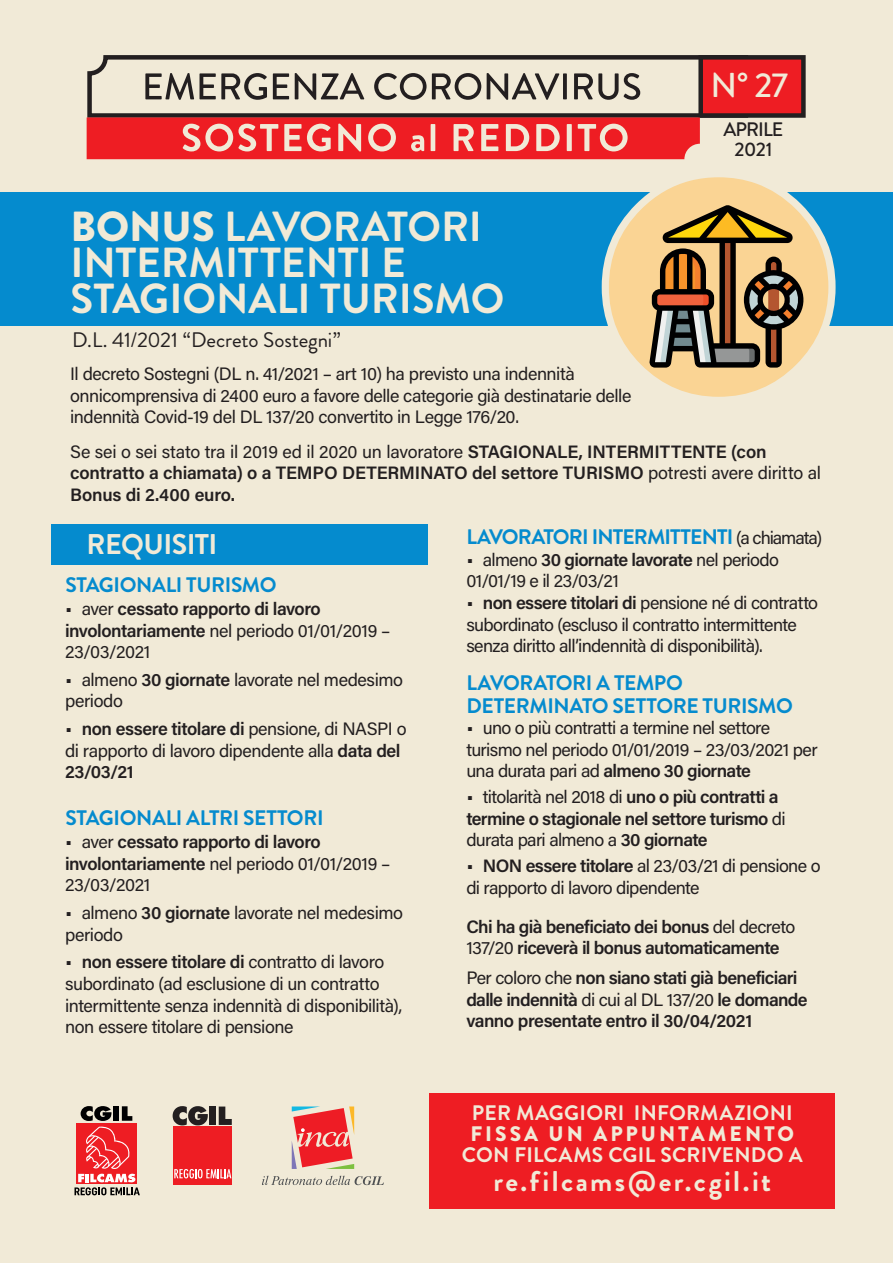
<style>
.page{position:relative;width:893px;height:1263px;background:#f1ead7}
.page>*{position:absolute;margin:0;border:0;box-sizing:border-box;transform-origin:0 0}
.t1{font:700 42px/36px "Brandon Grotesque";letter-spacing:-.005em;color:#f1ead7}
.t2{font:500 34.5px "Brandon Grotesque";color:#f1ead7}
.t3{font:700 28.5px "Brandon Grotesque";letter-spacing:.075em;color:#f1ead7}
.t4{font:700 28.5px "Brandon Grotesque";letter-spacing:-.02em;color:#f1ead7}
.t5{font:700 21px/22.5px "Brandon Grotesque";letter-spacing:-.02em;color:#058bce}
.t6{font:700 21px "Brandon Grotesque";letter-spacing:.01em;color:#f1ead7}
.t7{font:700 21px "Brandon Grotesque";letter-spacing:-.045em;color:#058bce}
.t8{font:21px "Brandon Grotesque";letter-spacing:-.01em;color:#231f20}
.t9{font:900 21px "Brandon Grotesque";letter-spacing:.14em;color:#f1ead7}
.t10{font:500 19.5px/19.5px "Brandon Grotesque";letter-spacing:-.045em;color:#231f20;text-align:center}
.t11{font:18px/21.6px "Acumin Variable Concept";letter-spacing:-.005em;color:#231f20}
.t12{font:18px/21.6px "Acumin Variable Concept";letter-spacing:.02em;color:#231f20}
.s1{font-weight:900}
.s2{font-size:19.5px}
.s3{font-family:"Acumin Variable Concept";font-weight:400;font-size:18px;color:#231f20}
</style>
<div class="page">
<div style="left:0;top:192px;width:893px;height:134px;background:#058bce"></div>
<div style="left:51px;top:524px;width:376px;height:40px;background:#058bce"></div>
<svg style="left:601px;top:177px;width:235px;height:220px"></svg>
<svg style="left:262px;top:1176px;width:122px;height:9px"></svg>
<svg style="left:292px;top:1106px;width:62px;height:63px"></svg>
<div style="left:174px;top:1126px;width:58px;height:58px;background:#ee1d23"></div>
<svg style="left:173px;top:1106px;width:35px;height:19px"></svg>
<div style="left:209px;top:1106px;width:7px;height:19px;background:#231f20"></div>
<svg style="left:219px;top:1106px;width:13px;height:19px"></svg>
<svg style="left:174px;top:1169px;width:57px;height:9px"></svg>
<div style="left:701px;top:57px;width:102px;height:58px;background:#ee1d23"></div>
<div style="left:698px;top:55px;width:108px;height:63px;border:4px solid #231f20"></div>
<svg style="left:86px;top:55px;width:664px;height:104px"></svg>
<div style="left:429px;top:1093px;width:406px;height:115px;background:#ee1d23"></div>
<svg style="left:649px;top:205px;width:156px;height:163px;background:#977b53"></svg>
<svg style="left:74px;top:1106px;width:66px;height:89px"></svg>
<h2 class="t2" style="left:711px;top:62px;width:79px">N° 27</h2>
<h1 class="t1" style="left:70px;top:209px;width:435px"><span class="s1">BONUS</span> LAVORATORI<br>INTERMITTENTI E<br>STAGIONALI TURISMO</h1>
<p class="t8" style="left:72px;top:326px;width:270px">D.L. 41/2021 “Decreto Sostegni”</p>
<p class="t10" style="left:724px;top:120px;width:61px">APRILE<br>2021</p>
<p class="t11" style="left:70px;top:362px;width:562px">Il decreto Sostegni (DL n. 41/2021 – art 10) ha previsto una indennità onnicomprensiva di 2400 euro a favore delle categorie già destinatarie delle indennità Covid-19 del DL 137/20 convertito in Legge 176/20.</p>
<p class="t12" style="left:70px;top:440px;width:752px">Se sei o sei stato tra il 2019 ed il 2020 un lavoratore STAGIONALE, INTERMITTENTE (con contratto a chiamata) o a TEMPO DETERMINATO del settore TURISMO potresti avere diritto al<br>Bonus di 2.400 euro.</p>
<h3 class="t4" style="left:87px;top:524px;width:132px">REQUISITI</h3>
<p class="t5" style="left:65px;top:573px;width:213px">STAGIONALI TURISMO</p>
<p class="t11" style="left:65px;top:597px;width:327px"><span class="s2">•</span> aver cessato rapporto di lavoro involontariamente nel periodo 01/01/2019 –<br>23/03/2021</p>
<p class="t11" style="left:65px;top:668px;width:339px"><span class="s2">•</span> almeno 30 giornate lavorate nel medesimo periodo</p>
<p class="t11" style="left:65px;top:717px;width:342px"><span class="s2">•</span> non essere titolare di pensione, di NASPI o di rapporto di lavoro dipendente alla data del<br>23/03/21</p>
<p class="t5" style="left:65px;top:807px;width:260px">STAGIONALI ALTRI SETTORI</p>
<p class="t11" style="left:65px;top:830px;width:327px"><span class="s2">•</span> aver cessato rapporto di lavoro involontariamente nel periodo 01/01/2019 –<br>23/03/2021</p>
<p class="t11" style="left:65px;top:901px;width:339px"><span class="s2">•</span> almeno 30 giornate lavorate nel medesimo periodo</p>
<p class="t11" style="left:65px;top:950px;width:338px"><span class="s2">•</span> non essere titolare di contratto di lavoro subordinato (ad esclusione di un contratto intermittente senza indennità di disponibilità), non essere titolare di pensione</p>
<p class="t7" style="left:466px;top:522px;width:357px">LAVORATORI INTERMITTENTI <span class="s3">(a chiamata)</span></p>
<p class="t11" style="left:466px;top:548px;width:314px"><span class="s2">•</span> almeno 30 giornate lavorate nel periodo<br>01/01/19 e il 23/03/21</p>
<p class="t11" style="left:466px;top:591px;width:353px"><span class="s2">•</span> non essere titolari di pensione né di contratto subordinato (escluso il contratto intermittente senza diritto all’indennità di disponibilità).</p>
<p class="t5" style="left:466px;top:672px;width:328px">LAVORATORI A TEMPO<br>DETERMINATO SETTORE TURISMO</p>
<p class="t11" style="left:466px;top:716px;width:352px"><span class="s2">•</span> uno o più contratti a termine nel settore turismo nel periodo 01/01/2019 – 23/03/2021 per una durata pari ad almeno 30 giornate</p>
<p class="t11" style="left:466px;top:785px;width:320px"><span class="s2">•</span> titolarità nel 2018 di uno o più contratti a termine o stagionale nel settore turismo di durata pari almeno a 30 giornate</p>
<p class="t11" style="left:466px;top:854px;width:355px"><span class="s2">•</span> NON essere titolare al 23/03/21 di pensione o di rapporto di lavoro dipendente</p>
<p class="t11" style="left:466px;top:915px;width:330px">Chi ha già beneficiato dei bonus del decreto<br>137/20 riceverà il bonus automaticamente</p>
<p class="t11" style="left:466px;top:966px;width:342px">Per coloro che non siano stati già beneficiari dalle indennità di cui al DL 137/20 le domande vanno presentate entro il 30/04/2021</p>
<p class="t6" style="left:472px;top:1098px;width:322px">PER MAGGIORI INFORMAZIONI</p>
<p class="t9" style="left:470px;top:1118px;width:325px">FISSA UN APPUNTAMENTO</p>
<p class="t6" style="left:462px;top:1140px;width:342px">CON FILCAMS CGIL SCRIVENDO A</p>
<h3 class="t3" style="left:494px;top:1161px;width:279px">re.filcams@er.cgil.it</h3>
</div>
